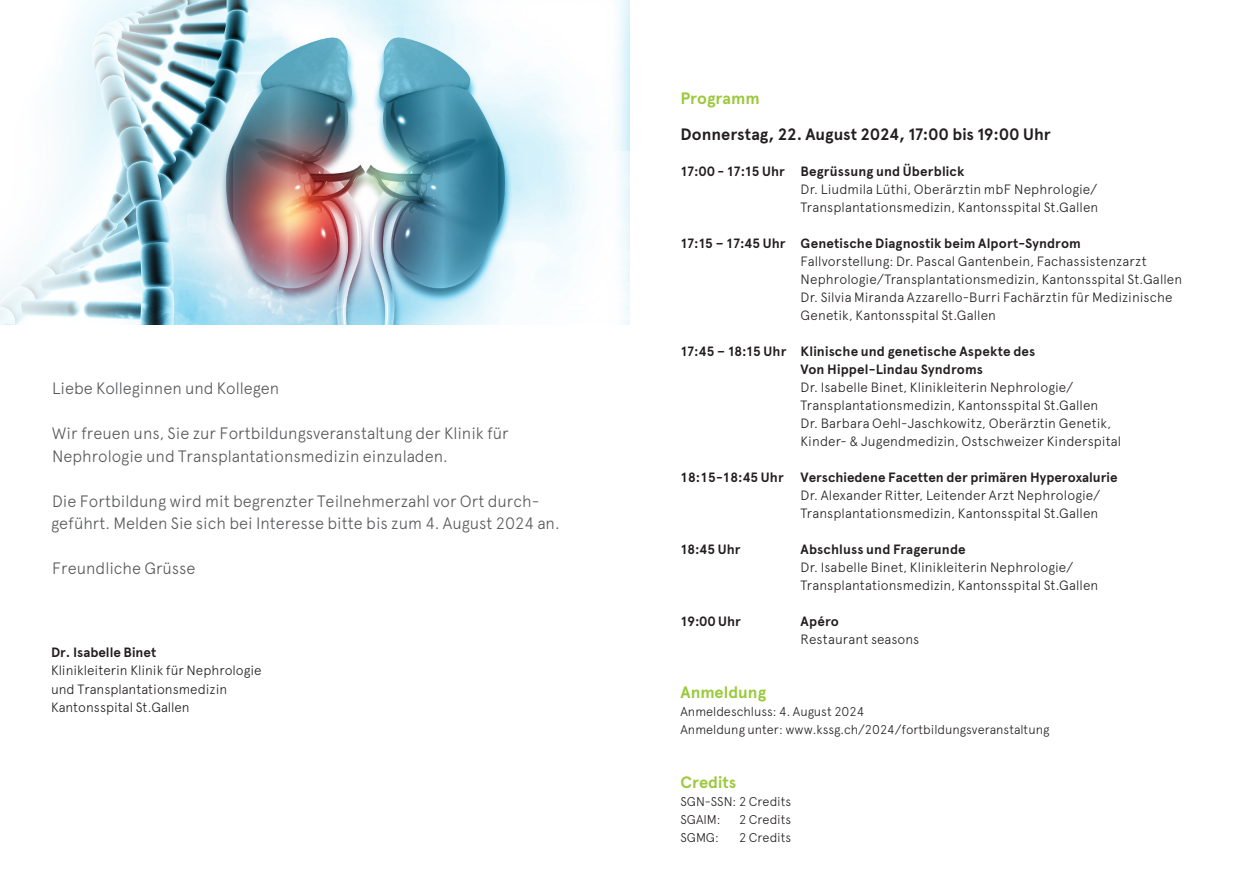
<style>
.page{position:relative;width:1259px;height:893px;background:#fff}
.page>*{position:absolute;margin:0;border:0;box-sizing:border-box;transform-origin:0 0}
.t1{font:300 16.5px/22.5px "Apercu";color:#57585a}
.t2{font:700 16.5px "Apercu";color:#231f20}
.t3{font:700 16.5px "Apercu";color:#9cc83b}
.t4{font:700 16.5px "Apercu";color:#99ca3b}
.t5{font:300 13.5px/18px "Apercu";letter-spacing:.005em;color:#231f20}
.t6{font:700 13.5px/18px "Apercu";letter-spacing:.01em;color:#231f20}
.t7{font:300 12.75px/18px "Apercu";color:#231f20}
</style>
<div class="page">
<img style="left:0;top:0;width:629px;height:324px">
<p class="t1" style="left:52px;top:377px;width:229px">Liebe Kolleginnen und Kollegen</p>
<p class="t1" style="left:52px;top:422px;width:458px">Wir freuen uns, Sie zur Fortbildungsveranstaltung der Klinik für<br>Nephrologie und Transplantationsmedizin einzuladen.</p>
<p class="t1" style="left:51px;top:490px;width:510px">Die Fortbildung wird mit begrenzter Teilnehmerzahl vor Ort durch&shy;geführt. Melden Sie sich bei Interesse bitte bis zum 4. August 2024 an.</p>
<p class="t1" style="left:52px;top:557px;width:145px">Freundliche Grüsse</p>
<p class="t6" style="left:51px;top:643px;width:107px">Dr. Isabelle Binet</p>
<p class="t5" style="left:51px;top:661px;width:212px;line-height:18.5px">Klinikleiterin Klinik für Nephrologie und Transplantationsmedizin<br>Kantonsspital St.Gallen</p>
<p class="t3" style="left:680px;top:88px;width:81px">Programm</p>
<p class="t2" style="left:680px;top:124px;width:372px">Donnerstag, 22. August 2024, 17:00 bis 19:00 Uhr</p>
<p class="t6" style="left:680px;top:163px;width:285px">17:00 - 17:15 Uhr Begrüssung und Überblick</p>
<p class="t5" style="left:800px;top:180px;width:299px">Dr. Liudmila Lüthi, Oberärztin mbF Nephrologie/<br>Transplantationsmedizin, Kantonsspital St.Gallen</p>
<p class="t6" style="left:680px;top:235px;width:402px">17:15 – 17:45 Uhr Genetische Diagnostik beim Alport-Syndrom</p>
<p class="t5" style="left:800px;top:252px;width:383px">Fallvorstellung: Dr. Pascal Gantenbein, Fachassistenzarzt Nephrologie/Transplantationsmedizin, Kantonsspital St.Gallen Dr. Silvia Miranda Azzarello-Burri Fachärztin für Medizinische Genetik, Kantonsspital St.Gallen</p>
<p class="t6" style="left:800px;top:342px;width:236px;text-indent:-120px">17:45 – 18:15 Uhr Klinische und genetische Aspekte des<br>Von Hippel-Lindau Syndroms</p>
<p class="t5" style="left:800px;top:378px;width:322px">Dr. Isabelle Binet, Klinikleiterin Nephrologie/ Transplantationsmedizin, Kantonsspital St.Gallen<br>Dr. Barbara Oehl-Jaschkowitz, Oberärztin Genetik, Kinder- &amp; Jugendmedizin, Ostschweizer Kinderspital</p>
<p class="t6" style="left:680px;top:468px;width:438px">18:15-18:45 Uhr Verschiedene Facetten der primären Hyperoxalurie</p>
<p class="t5" style="left:800px;top:486px;width:301px">Dr. Alexander Ritter, Leitender Arzt Nephrologie/<br>Transplantationsmedizin, Kantonsspital St.Gallen</p>
<p class="t6" style="left:680px;top:540px;width:62px">18:45 Uhr</p>
<p class="t6" style="left:800px;top:540px;width:167px">Abschluss und Fragerunde</p>
<p class="t5" style="left:800px;top:558px;width:299px">Dr. Isabelle Binet, Klinikleiterin Nephrologie/<br>Transplantationsmedizin, Kantonsspital St.Gallen</p>
<p class="t6" style="left:680px;top:612px;width:62px">19:00 Uhr</p>
<p class="t6" style="left:800px;top:612px;width:40px">Apéro</p>
<p class="t5" style="left:800px;top:630px;width:120px">Restaurant seasons</p>
<p class="t4" style="left:680px;top:682px;width:87px">Anmeldung</p>
<p class="t7" style="left:680px;top:703px;width:370px">Anmeldeschluss: 4. August 2024<br>Anmeldung unter: www.kssg.ch/2024/fortbildungsveranstaltung</p>
<p class="t3" style="left:680px;top:772px;width:57px">Credits</p>
<p class="t7" style="left:680px;top:793px;width:112px">SGN-SSN: 2 Credits<br>SGAIM:</p>
<p class="t7" style="left:739px;top:811px;width:54px">2 Credits</p>
<p class="t7" style="left:680px;top:829px;width:40px">SGMG:</p>
<p class="t7" style="left:739px;top:829px;width:54px">2 Credits</p>
</div>
